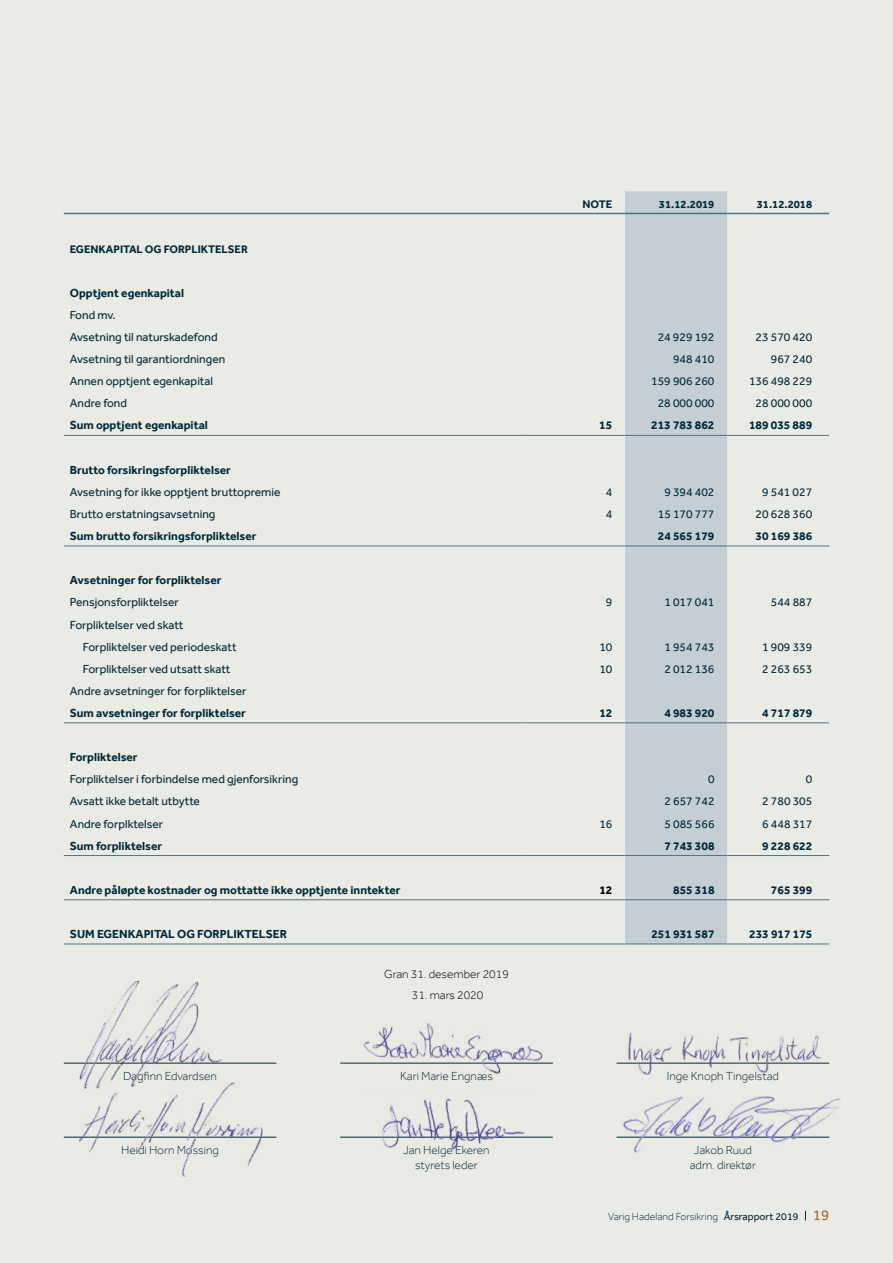
<style>
.page{position:relative;width:893px;height:1263px;background:#ebebe6}
.page>*{position:absolute;margin:0;border:0;box-sizing:border-box;transform-origin:0 0}
.t1{font:12px/22px "Effra";color:#002a3b}
.t2{font:700 12px "Effra";color:#002a3b}
.t3{font:300 12px/15px "Effra";color:#002a3b;text-align:center}
.t4{font:300 12px "Effra";color:#000}
.t5{font:700 12px "Effra";color:#000}
.t6{font:700 11.25px "Effra";color:#002a3b}
.t7{font:300 10.5px "Effra";color:#002a3b}
.s1{font-weight:400}
.s2{font-weight:400;font-size:15px;color:#ae6534}
</style>
<div class="page">
<div style="left:625px;top:191px;width:102px;height:752px;background:#c5ced4"></div>
<hr style="left:64px;top:213px;width:459px;height:1px;background:#4b738a">
<hr style="left:523px;top:213px;width:102px;height:1px;background:#4b738a">
<hr style="left:625px;top:213px;width:102px;height:1px;background:#4b738a">
<hr style="left:727px;top:213px;width:102px;height:1px;background:#4b738a">
<hr style="left:64px;top:435px;width:459px;height:1px;background:#4b738a">
<hr style="left:523px;top:435px;width:102px;height:1px;background:#4b738a">
<hr style="left:625px;top:435px;width:102px;height:1px;background:#4b738a">
<hr style="left:727px;top:435px;width:102px;height:1px;background:#4b738a">
<hr style="left:64px;top:546px;width:459px;height:1px;background:#4b738a">
<hr style="left:523px;top:546px;width:102px;height:1px;background:#4b738a">
<hr style="left:625px;top:546px;width:102px;height:1px;background:#4b738a">
<hr style="left:727px;top:546px;width:102px;height:1px;background:#4b738a">
<hr style="left:64px;top:722px;width:459px;height:1px;background:#4b738a">
<hr style="left:523px;top:722px;width:102px;height:1px;background:#4b738a">
<hr style="left:625px;top:722px;width:102px;height:1px;background:#4b738a">
<hr style="left:727px;top:722px;width:102px;height:1px;background:#4b738a">
<hr style="left:64px;top:855px;width:459px;height:1px;background:#4b738a">
<hr style="left:523px;top:855px;width:102px;height:1px;background:#4b738a">
<hr style="left:625px;top:855px;width:102px;height:1px;background:#4b738a">
<hr style="left:727px;top:855px;width:102px;height:1px;background:#4b738a">
<hr style="left:64px;top:899px;width:459px;height:1px;background:#4b738a">
<hr style="left:523px;top:899px;width:102px;height:1px;background:#4b738a">
<hr style="left:625px;top:899px;width:102px;height:1px;background:#4b738a">
<hr style="left:727px;top:899px;width:102px;height:1px;background:#4b738a">
<hr style="left:64px;top:943px;width:459px;height:1px;background:#4b738a">
<hr style="left:523px;top:943px;width:102px;height:1px;background:#4b738a">
<hr style="left:625px;top:943px;width:102px;height:1px;background:#4b738a">
<hr style="left:727px;top:943px;width:102px;height:1px;background:#4b738a">
<hr style="left:64px;top:1063px;width:212px;height:1px;background:#002a3b">
<hr style="left:340px;top:1063px;width:213px;height:1px;background:#002a3b">
<hr style="left:617px;top:1063px;width:212px;height:1px;background:#002a3b">
<hr style="left:64px;top:1137px;width:212px;height:1px;background:#002a3b">
<hr style="left:340px;top:1137px;width:213px;height:1px;background:#002a3b">
<hr style="left:617px;top:1137px;width:212px;height:1px;background:#002a3b">
<img style="left:79px;top:981px;width:193px;height:195px">
<img style="left:359px;top:1023px;width:185px;height:53px">
<img style="left:622px;top:1032px;width:202px;height:43px">
<img style="left:622px;top:1096px;width:218px;height:57px">
<img style="left:368px;top:1098px;width:165px;height:52px">
<p class="t6" style="left:70px;top:242px;width:180px">EGENKAPITAL OG FORPLIKTELSER</p>
<p class="t2" style="left:70px;top:286px;width:116px">Opptjent egenkapital</p>
<p class="t1" style="left:70px;top:304px;width:149px">Fond mv.<br>Avsetning til naturskadefond</p>
<p class="t6" style="left:583px;top:197px;width:31px">NOTE</p>
<p class="t6" style="left:659px;top:197px;width:57px">31.12.2019</p>
<p class="t6" style="left:757px;top:197px;width:57px">31.12.2018</p>
<p class="t1" style="left:658px;top:326px;width:58px">24 929 192</p>
<p class="t1" style="left:755px;top:326px;width:58px">23 570 420</p>
<p class="t1" style="left:70px;top:348px;width:157px">Avsetning til garantiordningen</p>
<p class="t1" style="left:673px;top:348px;width:43px">948 410</p>
<p class="t1" style="left:771px;top:348px;width:43px">967 240</p>
<p class="t1" style="left:70px;top:370px;width:145px">Annen opptjent egenkapital</p>
<p class="t1" style="left:651px;top:370px;width:65px">159 906 260</p>
<p class="t1" style="left:749px;top:370px;width:65px">136 498 229</p>
<p class="t1" style="left:70px;top:392px;width:59px">Andre fond</p>
<p class="t1" style="left:658px;top:392px;width:58px">28 000 000</p>
<p class="t1" style="left:756px;top:392px;width:58px">28 000 000</p>
<p class="t2" style="left:70px;top:418px;width:140px">Sum opptjent egenkapital</p>
<p class="t2" style="left:599px;top:418px;width:15px">15</p>
<p class="t2" style="left:651px;top:418px;width:65px">213 783 862</p>
<p class="t2" style="left:749px;top:418px;width:65px">189 035 889</p>
<p class="t2" style="left:70px;top:462px;width:163px">Brutto forsikringsforpliktelser</p>
<p class="t1" style="left:70px;top:481px;width:212px">Avsetning for ikke opptjent bruttopremie</p>
<p class="t1" style="left:606px;top:481px;width:8px">4</p>
<p class="t1" style="left:664px;top:481px;width:52px">9 394 402</p>
<p class="t1" style="left:762px;top:481px;width:52px">9 541 027</p>
<p class="t1" style="left:70px;top:503px;width:147px">Brutto erstatningsavsetning</p>
<p class="t1" style="left:606px;top:503px;width:8px">4</p>
<p class="t1" style="left:658px;top:503px;width:58px">15 170 777</p>
<p class="t1" style="left:756px;top:503px;width:58px">20 628 360</p>
<p class="t2" style="left:70px;top:529px;width:188px">Sum brutto forsikringsforpliktelser</p>
<p class="t2" style="left:658px;top:529px;width:58px">24 565 179</p>
<p class="t2" style="left:756px;top:529px;width:58px">30 169 386</p>
<p class="t2" style="left:70px;top:573px;width:153px">Avsetninger for forpliktelser</p>
<p class="t1" style="left:70px;top:591px;width:110px">Pensjonsforpliktelser</p>
<p class="t1" style="left:606px;top:591px;width:8px">9</p>
<p class="t1" style="left:664px;top:591px;width:52px">1 017 041</p>
<p class="t1" style="left:771px;top:591px;width:43px">544 887</p>
<p class="t1" style="left:83px;top:613px;width:155px;text-indent:-13px">Forpliktelser ved skatt<br>Forpliktelser ved periodeskatt</p>
<p class="t1" style="left:599px;top:635px;width:15px">10</p>
<p class="t1" style="left:664px;top:635px;width:52px">1 954 743</p>
<p class="t1" style="left:762px;top:635px;width:52px">1 909 339</p>
<p class="t1" style="left:83px;top:658px;width:149px">Forpliktelser ved utsatt skatt</p>
<p class="t1" style="left:599px;top:658px;width:15px">10</p>
<p class="t1" style="left:664px;top:658px;width:52px">2 012 136</p>
<p class="t1" style="left:762px;top:658px;width:52px">2 263 653</p>
<p class="t1" style="left:70px;top:680px;width:178px">Andre avsetninger for forpliktelser</p>
<p class="t2" style="left:70px;top:706px;width:178px">Sum avsetninger for forpliktelser</p>
<p class="t2" style="left:599px;top:706px;width:15px">12</p>
<p class="t2" style="left:664px;top:706px;width:52px">4 983 920</p>
<p class="t2" style="left:762px;top:706px;width:52px">4 717 879</p>
<p class="t2" style="left:70px;top:750px;width:69px">Forpliktelser</p>
<p class="t1" style="left:70px;top:768px;width:230px">Forpliktelser i forbindelse med gjenforsikring</p>
<p class="t1" style="left:708px;top:768px;width:8px">0</p>
<p class="t1" style="left:806px;top:768px;width:8px">0</p>
<p class="t1" style="left:70px;top:790px;width:132px">Avsatt ikke betalt utbytte</p>
<p class="t1" style="left:664px;top:790px;width:52px">2 657 742</p>
<p class="t1" style="left:762px;top:790px;width:52px">2 780 305</p>
<p class="t1" style="left:70px;top:812px;width:95px">Andre forplktelser</p>
<p class="t1" style="left:599px;top:812px;width:15px">16</p>
<p class="t1" style="left:664px;top:812px;width:52px">5 085 566</p>
<p class="t1" style="left:762px;top:812px;width:52px">6 448 317</p>
<p class="t2" style="left:70px;top:838px;width:94px">Sum forpliktelser</p>
<p class="t2" style="left:664px;top:838px;width:52px">7 743 308</p>
<p class="t2" style="left:762px;top:838px;width:52px">9 228 622</p>
<p class="t2" style="left:70px;top:883px;width:332px">Andre påløpte kostnader og mottatte ikke opptjente inntekter</p>
<p class="t5" style="left:599px;top:883px;width:15px">12</p>
<p class="t2" style="left:673px;top:883px;width:43px">855 318</p>
<p class="t2" style="left:771px;top:883px;width:43px">765 399</p>
<p class="t2" style="left:70px;top:927px;width:219px">SUM EGENKAPITAL OG FORPLIKTELSER</p>
<p class="t2" style="left:651px;top:927px;width:65px">251 931 587</p>
<p class="t2" style="left:749px;top:927px;width:65px">233 917 175</p>
<p class="t4" style="left:384px;top:966px;width:126px">Gran 31. desember 2019</p>
<p class="t4" style="left:412px;top:988px;width:73px">31. mars 2020</p>
<p class="t3" style="left:123px;top:1068px;width:95px">Dagfinn Edvardsen</p>
<p class="t3" style="left:400px;top:1068px;width:94px">Kari Marie Engnæs</p>
<p class="t3" style="left:667px;top:1068px;width:114px">Inge Knoph Tingelstad</p>
<p class="t3" style="left:121px;top:1142px;width:99px">Heidi Horn Mossing</p>
<p class="t3" style="left:403px;top:1142px;width:88px">Jan Helge Ekeren styrets leder</p>
<p class="t3" style="left:690px;top:1142px;width:68px">Jakob Ruud adm. direktør</p>
<p class="t7" style="left:608px;top:1211px;width:223px">Varig Hadeland Forsikring <span class="s1">Årsrapport 2019</span> <span class="s2">19</span></p>
</div>
